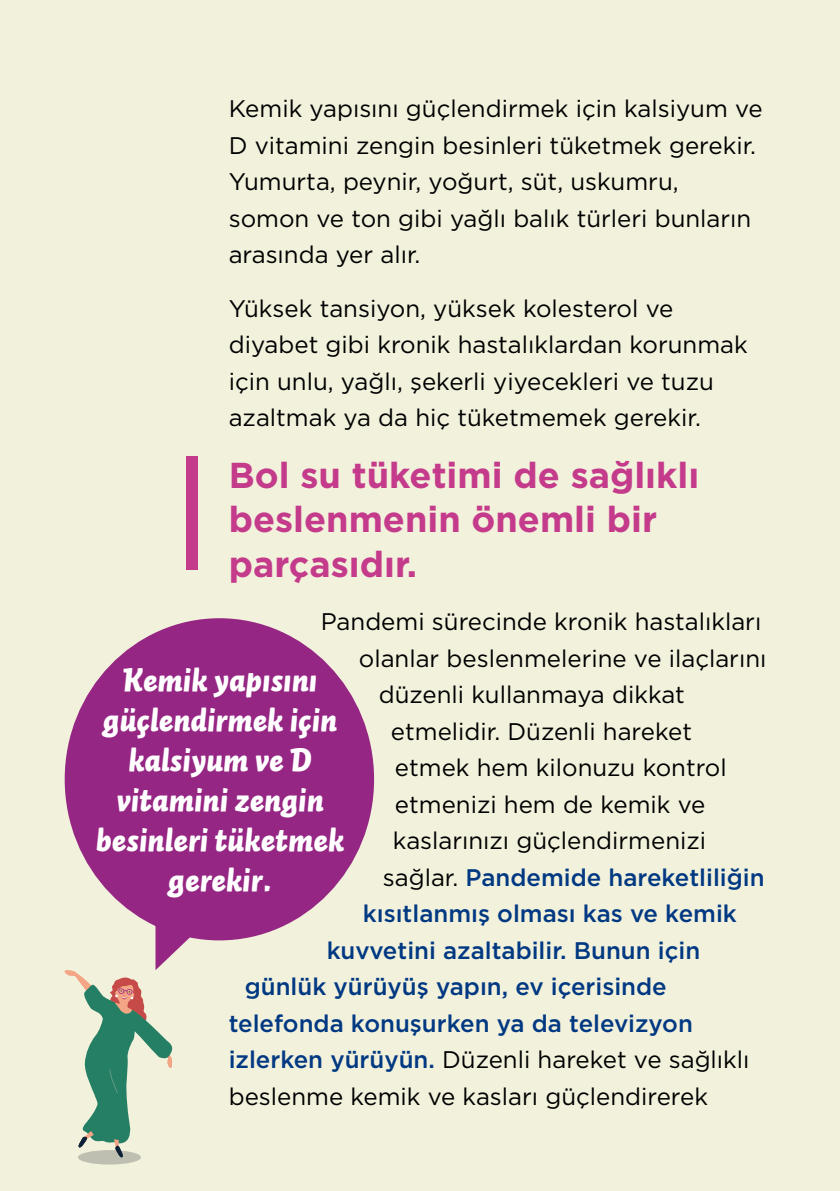
<style>
.page{position:relative;width:840px;height:1191px;background:#fff}
.page>*{position:absolute;margin:0;border:0;box-sizing:border-box;transform-origin:0 0}
.t1{font:700 36px/44.4px "Gotham";color:#c43b8b}
.t2{font:italic 32px/40px "Auto 2 TR Black";color:#fff;text-align:center}
.t3{font:24px/36.4px "Gotham";color:#000}
.t4{font:500 24px "Gotham";color:#003882}
.s1{font-weight:400;color:#000}
.s2{font-weight:500;color:#003882}
</style>
<div class="page">
<div style="left:0;top:0;width:839px;height:1191px;background:#f2f1dc"></div>
<div style="left:186px;top:456px;width:12px;height:114px;background:#c43b8b"></div>
<div style="left:78px;top:1150px;width:63px;height:14px;background:#bebfb0;border-radius:50%"></div>
<svg style="left:64px;top:910px;width:154px;height:248px"></svg>
<div style="left:65px;top:618px;width:309px;height:322px;background:#952683;border-radius:50%"></div>
<p class="t3" style="left:228px;top:90px;width:535px">Kemik yapısını güçlendirmek için kalsiyum ve D vitamini zengin besinleri tüketmek gerekir.<br>Yumurta, peynir, yoğurt, süt, uskumru, somon ve ton gibi yağlı balık türleri bunların arasında yer alır.</p>
<p class="t3" style="left:228px;top:290px;width:520px">Yüksek tansiyon, yüksek kolesterol ve diyabet gibi kronik hastalıklardan korunmak için unlu, yağlı, şekerli yiyecekleri ve tuzu azaltmak ya da hiç tüketmemek gerekir.</p>
<h1 class="t1" style="left:228px;top:453px;width:472px">Bol su tüketimi de sağlıklı beslenmenin önemli bir parçasıdır.</h1>
<p class="t3" style="left:320px;top:603px;width:442px">Pandemi sürecinde kronik hastalıkları</p>
<p class="t3" style="left:358px;top:639px;width:409px">olanlar beslenmelerine ve ilaçlarını</p>
<p class="t3" style="left:378px;top:676px;width:307px">düzenli kullanmaya dikkat</p>
<p class="t3" style="left:390px;top:712px;width:302px">etmelidir. Düzenli hareket</p>
<p class="t3" style="left:394px;top:749px;width:333px">etmek hem kilonuzu kontrol</p>
<p class="t3" style="left:394px;top:785px;width:312px">etmenizi hem de kemik ve</p>
<p class="t3" style="left:392px;top:822px;width:314px">kaslarınızı güçlendirmenizi</p>
<p class="t4" style="left:382px;top:861px;width:383px"><span class="s1">sağlar.</span> Pandemide hareketliliğin</p>
<p class="t4" style="left:362px;top:898px;width:375px">kısıtlanmış olması kas ve kemik</p>
<p class="t4" style="left:326px;top:934px;width:375px">kuvvetini azaltabilir. Bunun için</p>
<p class="t4" style="left:244px;top:971px;width:423px">günlük yürüyüş yapın, ev içerisinde</p>
<p class="t4" style="left:228px;top:1007px;width:465px">telefonda konuşurken ya da televizyon</p>
<p class="t3" style="left:228px;top:1041px;width:522px"><span class="s2">izlerken yürüyün.</span> Düzenli hareket ve sağlıklı</p>
<p class="t3" style="left:228px;top:1077px;width:480px">beslenme kemik ve kasları güçlendirerek</p>
<h2 class="t2" style="left:96px;top:661px;width:250px">Kemik yapısını güçlendirmek için kalsiyum ve D vitamini zengin besinleri tüketmek gerekir.</h2>
</div>
